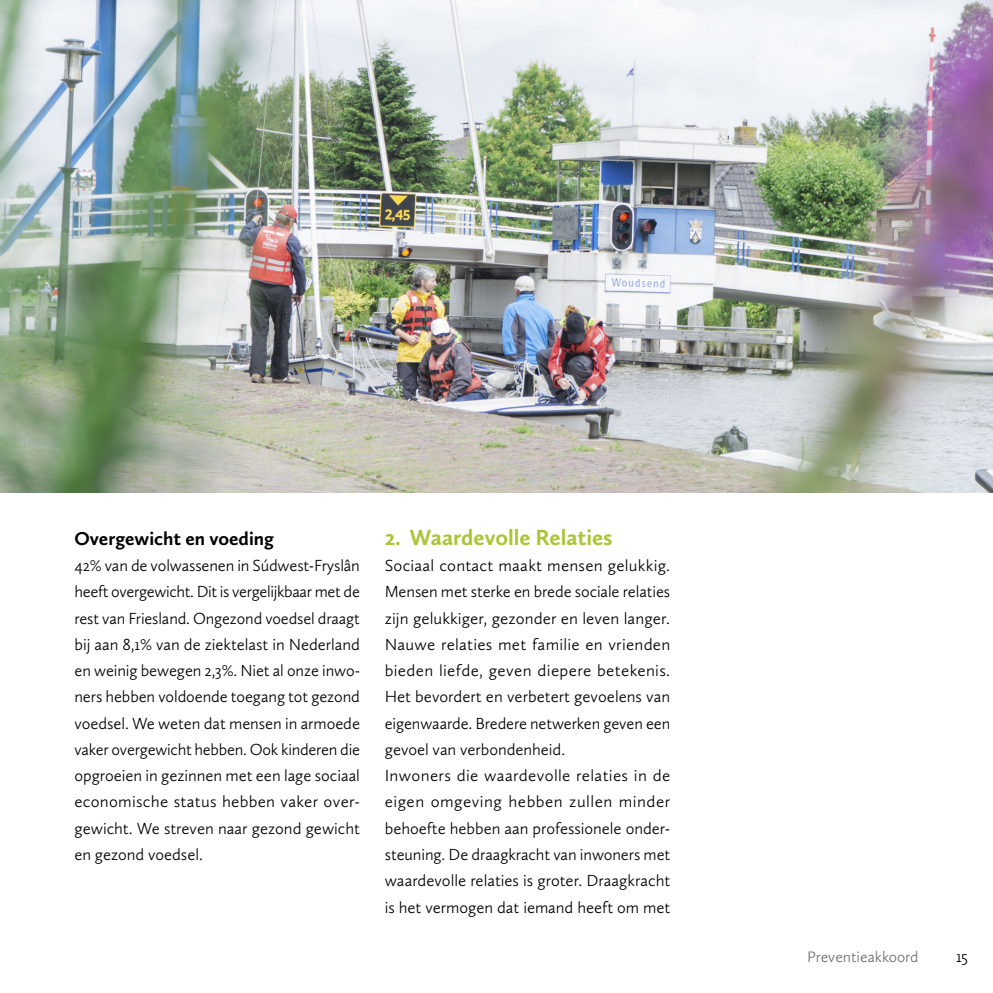
<style>
.page{position:relative;width:993px;height:993px;background:#fff}
.page>*{position:absolute;margin:0;border:0;box-sizing:border-box;transform-origin:0 0}
.t1{font:700 22.75px "Calluna Sans";letter-spacing:-.005em;color:#acc435}
.t2{font:700 19.25px "Calluna Sans";letter-spacing:-.005em;color:#000}
.t3{font:300 16.62px/26.2px "Calluna Sans";color:#000;text-align:justify}
.t4{font:300 15.75px "Calluna Sans";letter-spacing:-.005em;color:#6f6f6e}
</style>
<div class="page">
<img style="left:0;top:0;width:992px;height:492px">
<p class="t2" style="left:74px;top:530px;width:201px">Overgewicht en voeding</p>
<p class="t3" style="left:74px;top:553px;width:287px">42% van de volwassenen in Súdwest-Fryslân heeft overgewicht. Dit is vergelijkbaar met de rest van Friesland. Ongezond voedsel draagt bij aan 8,1% van de ziektelast in Nederland en weinig bewegen 2,3%. Niet al onze inwo&shy;ners hebben voldoende toegang tot gezond voedsel. We weten dat mensen in armoede vaker overgewicht hebben. Ook kinderen die opgroeien in gezinnen met een lage sociaal economische status hebben vaker over&shy;gewicht. We streven naar gezond gewicht en gezond voedsel.</p>
<h1 class="t1" style="left:384px;top:528px;width:229px">2. Waardevolle Relaties</h1>
<p class="t3" style="left:384px;top:553px;width:287px;text-align:left">Sociaal contact maakt mensen gelukkig.<br>Mensen met sterke en brede sociale relaties zijn gelukkiger, gezonder en leven langer.<br>Nauwe relaties met familie en vrienden bieden liefde, geven diepere betekenis.<br>Het bevordert en verbetert gevoelens van eigenwaarde. Bredere netwerken geven een gevoel van verbondenheid.<br>Inwoners die waardevolle relaties in de eigen omgeving hebben zullen minder behoefte hebben aan professionele onder&shy;steuning. De draagkracht van inwoners met waardevolle relaties is groter. Draagkracht is het vermogen dat iemand heeft om met</p>
<p class="t4" style="left:806px;top:949px;width:113px">Preventieakkoord</p>
<p class="t3" style="left:955px;top:944px;width:14px">15</p>
</div>
